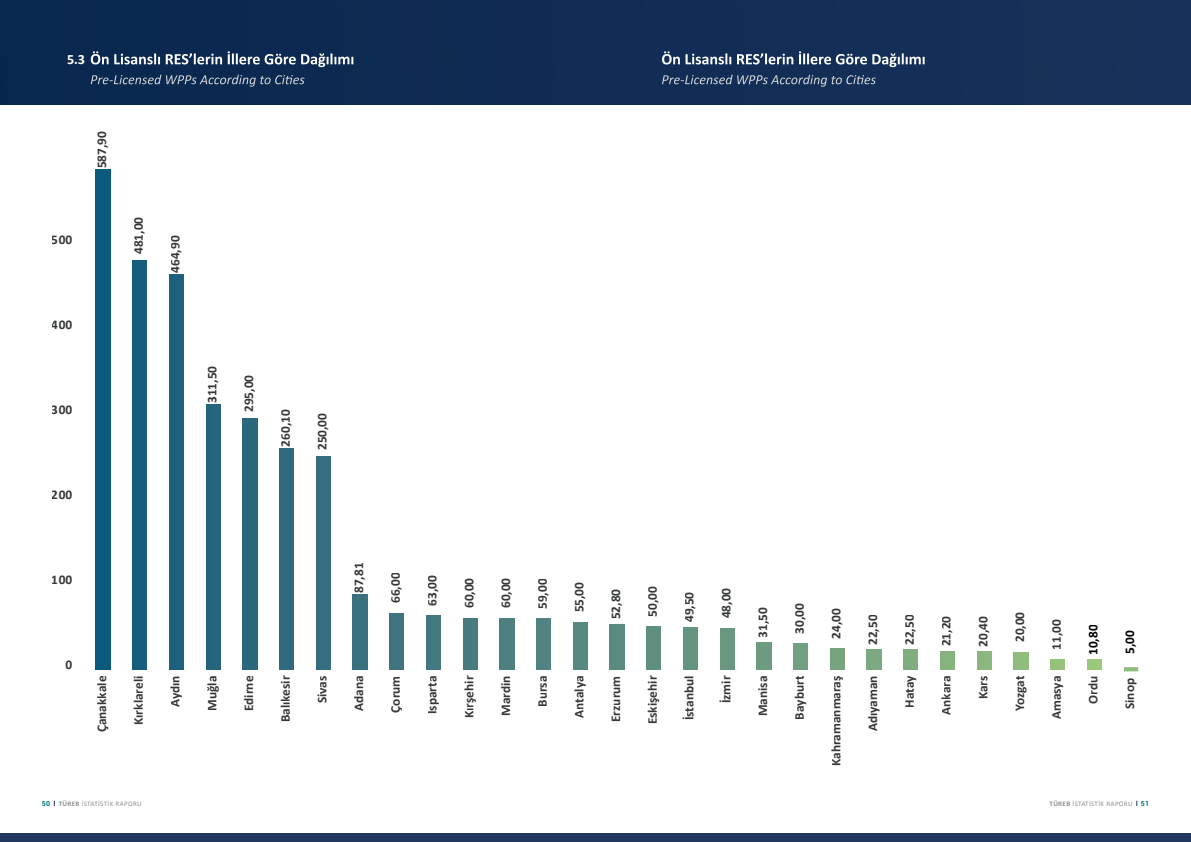
<style>
.page{position:relative;width:1191px;height:842px;background:#fff}
.page>*{position:absolute;margin:0;border:0;box-sizing:border-box;transform-origin:0 0}
.t1{font:700 14.2px "Calibri";color:#fff}
.t2{font:700 13.3px "Calibri";color:#353838}
.t3{font:700 13.3px "Calibri";color:#000}
.t4{font:7px "Calibri";letter-spacing:.05em;color:#8a8c8e}
.t5{font:700 7px "Roboto";color:#027373}
.s1{font-weight:700}
.s2{font-family:"Roboto";font-weight:700;color:#027373}
</style>
<div class="page">
<div style="left:0;top:833px;width:1191px;height:9px;background:#223861"></div>
<div style="left:0;top:0;width:1191px;height:105px;background:#102c54"></div>
<svg style="left:91px;top:51px;width:262px;height:16px"></svg>
<svg style="left:91px;top:75px;width:213px;height:12px"></svg>
<div style="left:96px;top:170px;width:14px;height:499px;background:#0a5a7c"></div>
<div style="left:133px;top:261px;width:14px;height:408px;background:#165e7c"></div>
<div style="left:169px;top:274px;width:15px;height:395px;background:#1d617d"></div>
<div style="left:206px;top:404px;width:14px;height:265px;background:#24647d"></div>
<div style="left:243px;top:418px;width:14px;height:251px;background:#2a677d"></div>
<div style="left:279px;top:448px;width:15px;height:221px;background:#306a7e"></div>
<div style="left:316px;top:457px;width:14px;height:212px;background:#356e7e"></div>
<div style="left:353px;top:594px;width:14px;height:75px;background:#3a717e"></div>
<div style="left:390px;top:613px;width:14px;height:56px;background:#3f747f"></div>
<div style="left:426px;top:616px;width:14px;height:53px;background:#44787f"></div>
<div style="left:463px;top:618px;width:14px;height:51px;background:#487b7f"></div>
<div style="left:500px;top:618px;width:14px;height:51px;background:#4e7f80"></div>
<div style="left:536px;top:619px;width:15px;height:50px;background:#528380"></div>
<div style="left:573px;top:622px;width:14px;height:47px;background:#568780"></div>
<div style="left:610px;top:624px;width:14px;height:45px;background:#5a8a80"></div>
<div style="left:646px;top:627px;width:15px;height:42px;background:#608f80"></div>
<div style="left:683px;top:627px;width:14px;height:42px;background:#649380"></div>
<div style="left:720px;top:628px;width:14px;height:41px;background:#699780"></div>
<div style="left:757px;top:642px;width:14px;height:27px;background:#6d9b80"></div>
<div style="left:793px;top:644px;width:14px;height:25px;background:#73a080"></div>
<div style="left:830px;top:649px;width:14px;height:20px;background:#77a480"></div>
<div style="left:867px;top:650px;width:14px;height:19px;background:#7ca97f"></div>
<div style="left:903px;top:650px;width:15px;height:19px;background:#81ad7f"></div>
<div style="left:940px;top:651px;width:14px;height:18px;background:#85b27e"></div>
<div style="left:977px;top:652px;width:14px;height:17px;background:#8ab77e"></div>
<div style="left:1013px;top:652px;width:15px;height:17px;background:#90bc7d"></div>
<div style="left:1050px;top:660px;width:14px;height:9px;background:#95c17c"></div>
<div style="left:1087px;top:660px;width:14px;height:9px;background:#9bc77c"></div>
<svg style="left:1124px;top:667px;width:14px;height:4px"></svg>
<svg style="left:662px;top:51px;width:262px;height:16px"></svg>
<svg style="left:662px;top:75px;width:213px;height:12px"></svg>
<p class="t1" style="left:67px;top:50px;width:20px">5.3</p>
<p class="t2" style="left:92px;top:168px;width:39px;rotate:-90deg">587,90</p>
<p class="t2" style="left:52px;top:231px;width:22px">500</p>
<p class="t2" style="left:129px;top:254px;width:39px;rotate:-90deg">481,00</p>
<p class="t2" style="left:52px;top:316px;width:22px">400</p>
<p class="t2" style="left:166px;top:273px;width:39px;rotate:-90deg">464,90</p>
<p class="t2" style="left:52px;top:400px;width:22px">300</p>
<p class="t2" style="left:202px;top:403px;width:39px;rotate:-90deg">311,50</p>
<p class="t2" style="left:239px;top:412px;width:39px;rotate:-90deg">295,00</p>
<p class="t2" style="left:52px;top:485px;width:22px">200</p>
<p class="t2" style="left:276px;top:447px;width:39px;rotate:-90deg">260,10</p>
<p class="t2" style="left:52px;top:570px;width:22px">100</p>
<p class="t2" style="left:313px;top:450px;width:39px;rotate:-90deg">250,00</p>
<p class="t2" style="left:349px;top:593px;width:32px;rotate:-90deg">87,81</p>
<p class="t2" style="left:65px;top:655px;width:8px">0</p>
<p class="t2" style="left:92px;top:732px;width:58px;rotate:-90deg">Çanakkale</p>
<p class="t2" style="left:129px;top:725px;width:51px;rotate:-90deg">Kırklareli</p>
<p class="t2" style="left:166px;top:707px;width:33px;rotate:-90deg">Aydın</p>
<p class="t2" style="left:202px;top:711px;width:36px;rotate:-90deg">Muğla</p>
<p class="t2" style="left:239px;top:711px;width:37px;rotate:-90deg">Edirne</p>
<p class="t2" style="left:276px;top:722px;width:48px;rotate:-90deg">Balıkesir</p>
<p class="t2" style="left:313px;top:703px;width:29px;rotate:-90deg">Sivas</p>
<p class="t2" style="left:349px;top:711px;width:37px;rotate:-90deg">Adana</p>
<p class="t2" style="left:386px;top:603px;width:32px;rotate:-90deg">66,00</p>
<p class="t2" style="left:423px;top:606px;width:32px;rotate:-90deg">63,00</p>
<p class="t2" style="left:459px;top:608px;width:32px;rotate:-90deg">60,00</p>
<p class="t2" style="left:496px;top:608px;width:32px;rotate:-90deg">60,00</p>
<p class="t2" style="left:386px;top:713px;width:38px;rotate:-90deg">Çorum</p>
<p class="t2" style="left:423px;top:714px;width:40px;rotate:-90deg">Isparta</p>
<p class="t2" style="left:459px;top:718px;width:44px;rotate:-90deg">Kırşehir</p>
<p class="t2" style="left:496px;top:716px;width:42px;rotate:-90deg">Mardin</p>
<p class="t2" style="left:533px;top:609px;width:32px;rotate:-90deg">59,00</p>
<p class="t2" style="left:569px;top:612px;width:32px;rotate:-90deg">55,00</p>
<p class="t2" style="left:533px;top:707px;width:33px;rotate:-90deg">Bursa</p>
<p class="t2" style="left:569px;top:718px;width:44px;rotate:-90deg">Antalya</p>
<p class="t2" style="left:606px;top:619px;width:32px;rotate:-90deg">52,80</p>
<p class="t2" style="left:606px;top:722px;width:48px;rotate:-90deg">Erzurum</p>
<p class="t2" style="left:643px;top:617px;width:32px;rotate:-90deg">50,00</p>
<p class="t2" style="left:643px;top:724px;width:50px;rotate:-90deg">Eskişehir</p>
<p class="t2" style="left:680px;top:622px;width:32px;rotate:-90deg">49,50</p>
<p class="t2" style="left:680px;top:720px;width:46px;rotate:-90deg">İstanbul</p>
<p class="t2" style="left:716px;top:618px;width:32px;rotate:-90deg">48,00</p>
<p class="t2" style="left:716px;top:703px;width:29px;rotate:-90deg">İzmir</p>
<p class="t2" style="left:753px;top:637px;width:32px;rotate:-90deg">31,50</p>
<p class="t2" style="left:753px;top:716px;width:42px;rotate:-90deg">Manisa</p>
<p class="t2" style="left:790px;top:634px;width:32px;rotate:-90deg">30,00</p>
<p class="t2" style="left:790px;top:719px;width:45px;rotate:-90deg">Bayburt</p>
<p class="t2" style="left:826px;top:639px;width:32px;rotate:-90deg">24,00</p>
<p class="t2" style="left:826px;top:766px;width:92px;rotate:-90deg">Kahramanmaraş</p>
<p class="t2" style="left:863px;top:645px;width:32px;rotate:-90deg">22,50</p>
<p class="t2" style="left:863px;top:731px;width:57px;rotate:-90deg">Adıyaman</p>
<p class="t2" style="left:900px;top:645px;width:32px;rotate:-90deg">22,50</p>
<p class="t2" style="left:900px;top:708px;width:34px;rotate:-90deg">Hatay</p>
<p class="t2" style="left:936px;top:646px;width:32px;rotate:-90deg">21,20</p>
<p class="t2" style="left:936px;top:715px;width:41px;rotate:-90deg">Ankara</p>
<p class="t2" style="left:973px;top:647px;width:32px;rotate:-90deg">20,40</p>
<p class="t2" style="left:973px;top:699px;width:25px;rotate:-90deg">Kars</p>
<p class="t2" style="left:1010px;top:642px;width:32px;rotate:-90deg">20,00</p>
<p class="t2" style="left:1010px;top:711px;width:37px;rotate:-90deg">Yozgat</p>
<p class="t2" style="left:1047px;top:650px;width:32px;rotate:-90deg">11,00</p>
<p class="t2" style="left:1047px;top:719px;width:45px;rotate:-90deg">Amasya</p>
<p class="t3" style="left:1083px;top:655px;width:32px;rotate:-90deg">10,80</p>
<p class="t2" style="left:1083px;top:704px;width:29px;rotate:-90deg">Ordu</p>
<p class="t3" style="left:1120px;top:654px;width:25px;rotate:-90deg">5,00</p>
<p class="t2" style="left:1120px;top:709px;width:33px;rotate:-90deg">Sinop</p>
<p class="t5" style="left:42px;top:798px;width:10px">50</p>
<p class="t4" style="left:59px;top:799px;width:84px"><span class="s1">TÜREB</span> İSTATİSTİK RAPORU</p>
<p class="t4" style="left:1049px;top:799px;width:101px"><span class="s1">TÜREB</span> İSTATİSTİK RAPORU <span class="s2">51</span></p>
</div>
